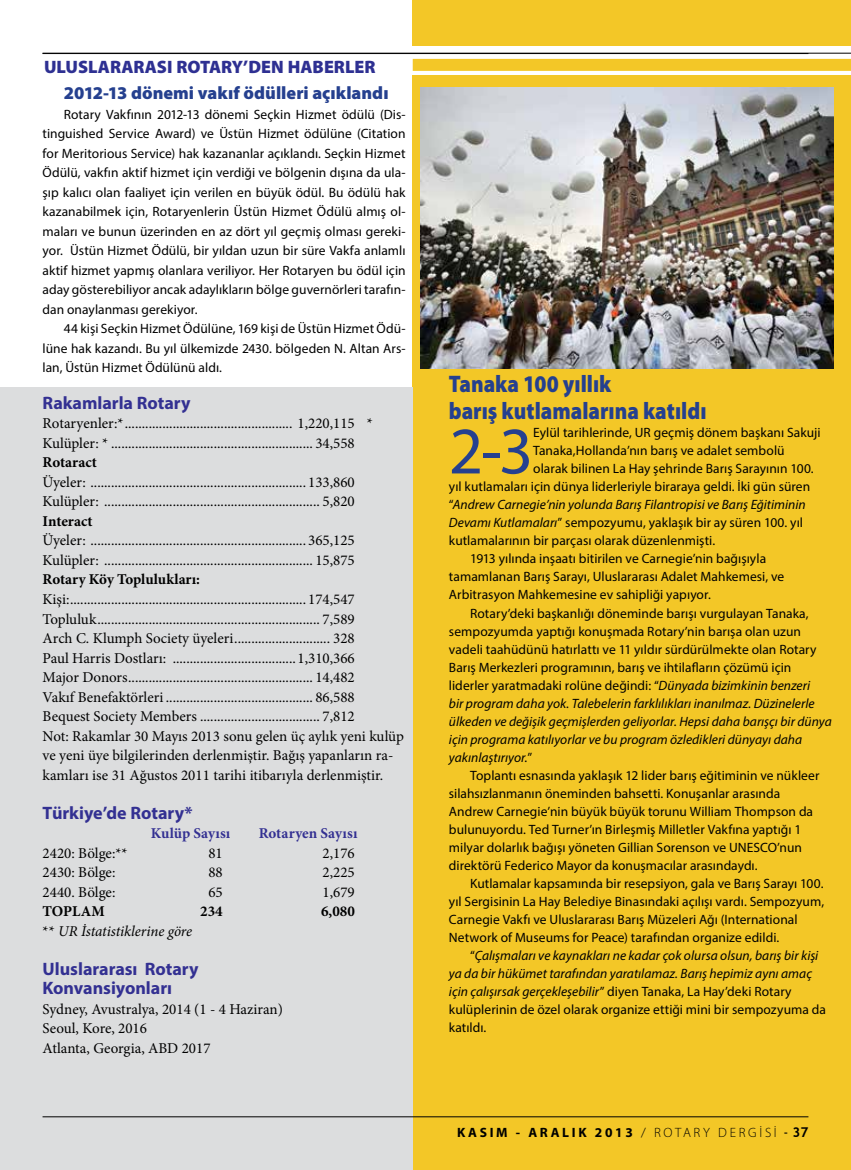
<style>
.page{position:relative;width:851px;height:1170px;background:#fff}
.page>*{position:absolute;margin:0;border:0;box-sizing:border-box;transform-origin:0 0}
.t1{font:66.9px "Myriad Pro";color:#25408f}
.t2{font:900 24px/27px "Myriad Pro";color:#25408f;scale:.88 1}
.t3{font:700 18px/19.5px "Myriad Pro";color:#333092}
.t4{font:900 18px "Myriad Pro";color:#25408f}
.t5{font:900 18px "Myriad Pro";color:#2e3092}
.t6{font:15px/19.5px "Minion Pro";color:#000}
.t7{font:700 15px "Minion Pro";letter-spacing:-.005em;color:#000}
.t8{font:700 15px "Minion Pro";letter-spacing:.005em;color:#333092}
.t9{font:italic 15px "Minion Pro";letter-spacing:-.01em;color:#000}
.t10{font:13.5px/19.5px "Myriad Pro";color:#000;text-align:justify}
.t11{font:italic 13.5px "Myriad Pro";color:#000}
.t12{font:700 13.5px "Myriad Pro";letter-spacing:.2em;color:#000}
.s1{font-style:normal}
.s2{font-style:italic}
.s3{font-weight:300}
.s4{font-family:"Trebuchet MS";font-weight:400}
.s5{font-family:"Trebuchet MS"}
</style>
<div class="page">
<div style="left:412px;top:75px;width:438px;height:1094px;background:#f3c727"></div>
<hr style="left:43px;top:53px;width:807px;height:1px;background:#000">
<div style="left:0;top:388px;width:412px;height:781px;background:#dcddde"></div>
<div style="left:412px;top:0;width:438px;height:46px;background:#f3c727"></div>
<div style="left:412px;top:59px;width:438px;height:12px;background:#f3c727"></div>
<hr style="left:43px;top:1116px;width:765px;height:1px;background:#000">
<img style="left:421px;top:87px;width:412px;height:281px">
<h3 class="t5" style="left:44px;top:55px;width:333px">ULUSLARARASI ROTARY’DEN HABERLER</h3>
<h3 class="t4" style="left:64px;top:81px;width:326px">2012-13 dönemi vakıf ödülleri açıklandı</h3>
<p class="t10" style="left:43px;top:104px;width:364px;text-indent:21px">Rotary Vakfının 2012-13 dönemi Seçkin Hizmet ödülü (Dis&shy;tinguished Service Award) ve Üstün Hizmet ödülüne (Citation for Meritorious Service) hak kazananlar açıklandı. Seçkin Hizmet Ödülü, vakfın aktif hizmet için verdiği ve bölgenin dışına da ula&shy;şıp kalıcı olan faaliyet için verilen en büyük ödül. Bu ödülü hak kazanabilmek için, Rotaryenlerin Üstün Hizmet Ödülü almış ol&shy;maları ve bunun üzerinden en az dört yıl geçmiş olması gereki&shy;yor. Üstün Hizmet Ödülü, bir yıldan uzun bir süre Vakfa anlamlı aktif hizmet yapmış olanlara veriliyor. Her Rotaryen bu ödül için aday gösterebiliyor ancak adaylıkların bölge guvernörleri tarafın&shy;dan onaylanması gerekiyor.</p>
<p class="t10" style="left:43px;top:319px;width:364px;text-indent:21px">44 kişi Seçkin Hizmet Ödülüne, 169 kişi de Üstün Hizmet Ödü&shy;lüne hak kazandı. Bu yıl ülkemizde 2430. bölgeden N. Altan Ars&shy;lan, Üstün Hizmet Ödülünü aldı.</p>
<h3 class="t3" style="left:43px;top:392px;width:149px">Rakamlarla Rotary</h3>
<p class="t6" style="left:43px;top:414px;width:332px">Rotaryenler:*................................................. 1,220,115 *<br>Kulüpler: * ........................................................... 34,558</p>
<p class="t7" style="left:43px;top:452px;width:56px">Rotaract</p>
<p class="t6" style="left:43px;top:472px;width:313px">Üyeler: ............................................................... 133,860<br>Kulüpler: ............................................................... 5,820</p>
<p class="t7" style="left:43px;top:510px;width:51px">Interact</p>
<p class="t6" style="left:43px;top:531px;width:313px">Üyeler: ............................................................... 365,125<br>Kulüpler: ............................................................. 15,875</p>
<p class="t7" style="left:43px;top:569px;width:159px">Rotary Köy Toplulukları:</p>
<p class="t6" style="left:43px;top:589px;width:363px">Kişi:..................................................................... 174,547<br>Topluluk................................................................. 7,589<br>Arch C. Klumph Society üyeleri............................ 328<br>Paul Harris Dostları: ....................................1,310,366<br>Major Donors...................................................... 14,482<br>Vakıf Benefaktörleri ........................................... 86,588<br>Bequest Society Members ................................... 7,812<br>Not: Rakamlar 30 Mayıs 2013 sonu gelen üç aylık yeni kulüp ve yeni üye bilgilerinden derlenmiştir. Bağış yapanların ra&shy;kamları ise 31 Ağustos 2011 tarihi itibarıyla derlenmiştir.</p>
<h3 class="t3" style="left:43px;top:802px;width:151px">Türkiye’de Rotary*</h3>
<p class="t8" style="left:151px;top:822px;width:81px">Kulüp Sayısı</p>
<p class="t8" style="left:259px;top:822px;width:100px">Rotaryen Sayısı</p>
<p class="t6" style="left:43px;top:843px;width:86px">2420: Bölge:**</p>
<p class="t6" style="left:208px;top:843px;width:16px">81</p>
<p class="t6" style="left:322px;top:843px;width:34px">2,176</p>
<p class="t6" style="left:43px;top:862px;width:74px">2430: Bölge:</p>
<p class="t6" style="left:208px;top:862px;width:16px">88</p>
<p class="t6" style="left:322px;top:862px;width:34px">2,225</p>
<p class="t6" style="left:43px;top:882px;width:74px">2440. Bölge:</p>
<p class="t6" style="left:208px;top:882px;width:16px">65</p>
<p class="t6" style="left:322px;top:882px;width:34px">1,679</p>
<p class="t7" style="left:43px;top:900px;width:64px">TOPLAM</p>
<p class="t7" style="left:200px;top:900px;width:24px">234</p>
<p class="t7" style="left:321px;top:900px;width:35px">6,080</p>
<p class="t9" style="left:43px;top:920px;width:151px"><span class="s1">**</span> UR İstatistiklerine göre</p>
<h3 class="t3" style="left:43px;top:958px;width:157px">Uluslararası Rotary<br>Konvansiyonları</h3>
<p class="t6" style="left:43px;top:999px;width:242px">Sydney, Avustralya, 2014 (1 - 4 Haziran)<br>Seoul, Kore, 2016<br>Atlanta, Georgia, ABD 2017</p>
<h2 class="t2" style="left:449px;top:370px;width:294px">Tanaka 100 yıllık<br>barış kutlamalarına katıldı</h2>
<h1 class="t1" style="left:449px;top:409px;width:86px">2-3</h1>
<p class="t10" style="left:533px;top:423px;width:289px">Eylül tarihlerinde, UR geçmiş dönem başkanı Sakuji</p>
<p class="t10" style="left:533px;top:441px;width:253px">Tanaka,Hollanda’nın barış ve adalet sembolü</p>
<p class="t10" style="left:533px;top:459px;width:282px">olarak bilinen La Hay şehrinde Barış Sarayının 100.</p>
<p class="t10" style="left:449px;top:477px;width:363px">yıl kutlamaları için dünya liderleriyle biraraya geldi. İki gün süren</p>
<p class="t11" style="left:449px;top:496px;width:358px"><span class="s1">“</span>Andrew Carnegie’nin yolunda Barış Filantropisi ve Barış Eğitiminin</p>
<p class="t10" style="left:449px;top:513px;width:355px"><span class="s2">Devamı Kutlamaları</span>” sempozyumu, yaklaşık bir ay süren 100. yıl</p>
<p class="t10" style="left:449px;top:531px;width:268px">kutlamalarının bir parçası olarak düzenlenmişti.</p>
<p class="t10" style="left:470px;top:549px;width:297px">1913 yılında inşaatı bitirilen ve Carnegie’nin bağışıyla</p>
<p class="t10" style="left:449px;top:567px;width:337px">tamamlanan Barış Sarayı, Uluslararası Adalet Mahkemesi, ve</p>
<p class="t10" style="left:449px;top:585px;width:263px">Arbitrasyon Mahkemesine ev sahipliği yapıyor.</p>
<p class="t10" style="left:470px;top:603px;width:340px">Rotary’deki başkanlığı döneminde barışı vurgulayan Tanaka,</p>
<p class="t10" style="left:449px;top:621px;width:353px">sempozyumda yaptığı konuşmada Rotary’nin barışa olan uzun</p>
<p class="t10" style="left:449px;top:639px;width:369px">vadeli taahüdünü hatırlattı ve 11 yıldır sürdürülmekte olan Rotary</p>
<p class="t10" style="left:449px;top:657px;width:344px">Barış Merkezleri programının, barış ve ihtilafların çözümü için</p>
<p class="t10" style="left:449px;top:675px;width:363px">liderler yaratmadaki rolüne değindi: “<span class="s2">Dünyada bizimkinin benzeri</span></p>
<p class="t11" style="left:449px;top:694px;width:367px">bir program daha yok. Talebelerin farklılıkları inanılmaz. Düzinelerle</p>
<p class="t11" style="left:449px;top:712px;width:384px">ülkeden ve değişik geçmişlerden geliyorlar. Hepsi daha barışçı bir dünya</p>
<p class="t11" style="left:449px;top:730px;width:355px">için programa katılıyorlar ve bu program özledikleri dünyayı daha</p>
<p class="t11" style="left:449px;top:748px;width:85px">yakınlaştırıyor.<span class="s1">”</span></p>
<p class="t10" style="left:470px;top:765px;width:351px">Toplantı esnasında yaklaşık 12 lider barış eğitiminin ve nükleer</p>
<p class="t10" style="left:449px;top:783px;width:333px">silahsızlanmanın öneminden bahsetti. Konuşanlar arasında</p>
<p class="t10" style="left:449px;top:801px;width:366px">Andrew Carnegie’nin büyük büyük torunu William Thompson da</p>
<p class="t10" style="left:449px;top:819px;width:354px">bulunuyordu. Ted Turner’ın Birleşmiş Milletler Vakfına yaptığı 1</p>
<p class="t10" style="left:449px;top:837px;width:354px">milyar dolarlık bağışı yöneten Gillian Sorenson ve UNESCO’nun</p>
<p class="t10" style="left:449px;top:855px;width:310px">direktörü Federico Mayor da konuşmacılar arasındaydı.</p>
<p class="t10" style="left:470px;top:873px;width:355px">Kutlamalar kapsamında bir resepsiyon, gala ve Barış Sarayı 100.</p>
<p class="t10" style="left:449px;top:891px;width:376px">yıl Sergisinin La Hay Belediye Binasındaki açılışı vardı. Sempozyum,</p>
<p class="t10" style="left:449px;top:909px;width:350px">Carnegie Vakfı ve Uluslararası Barış Müzeleri Ağı (International</p>
<p class="t10" style="left:449px;top:927px;width:332px">Network of Museums for Peace) tarafından organize edildi.</p>
<p class="t11" style="left:470px;top:946px;width:349px"><span class="s1">“</span>Çalışmaları ve kaynakları ne kadar çok olursa olsun, barış bir kişi</p>
<p class="t11" style="left:449px;top:964px;width:364px">ya da bir hükümet tarafından yaratılamaz. Barış hepimiz aynı amaç</p>
<p class="t11" style="left:449px;top:982px;width:344px">için çalışırsak gerçekleşebilir<span class="s1">” diyen Tanaka, La Hay’deki Rotary</span></p>
<p class="t10" style="left:449px;top:999px;width:378px">kulüplerinin de özel olarak organize ettiği mini bir sempozyuma da</p>
<p class="t10" style="left:449px;top:1017px;width:39px">katıldı.</p>
<p class="t12" style="left:457px;top:1123px;width:353px">KASIM - ARALIK 2013 <span class="s3">/ ROTARY DERGİSİ</span> <span class="s4">-</span> <span class="s5">37</span></p>
</div>
